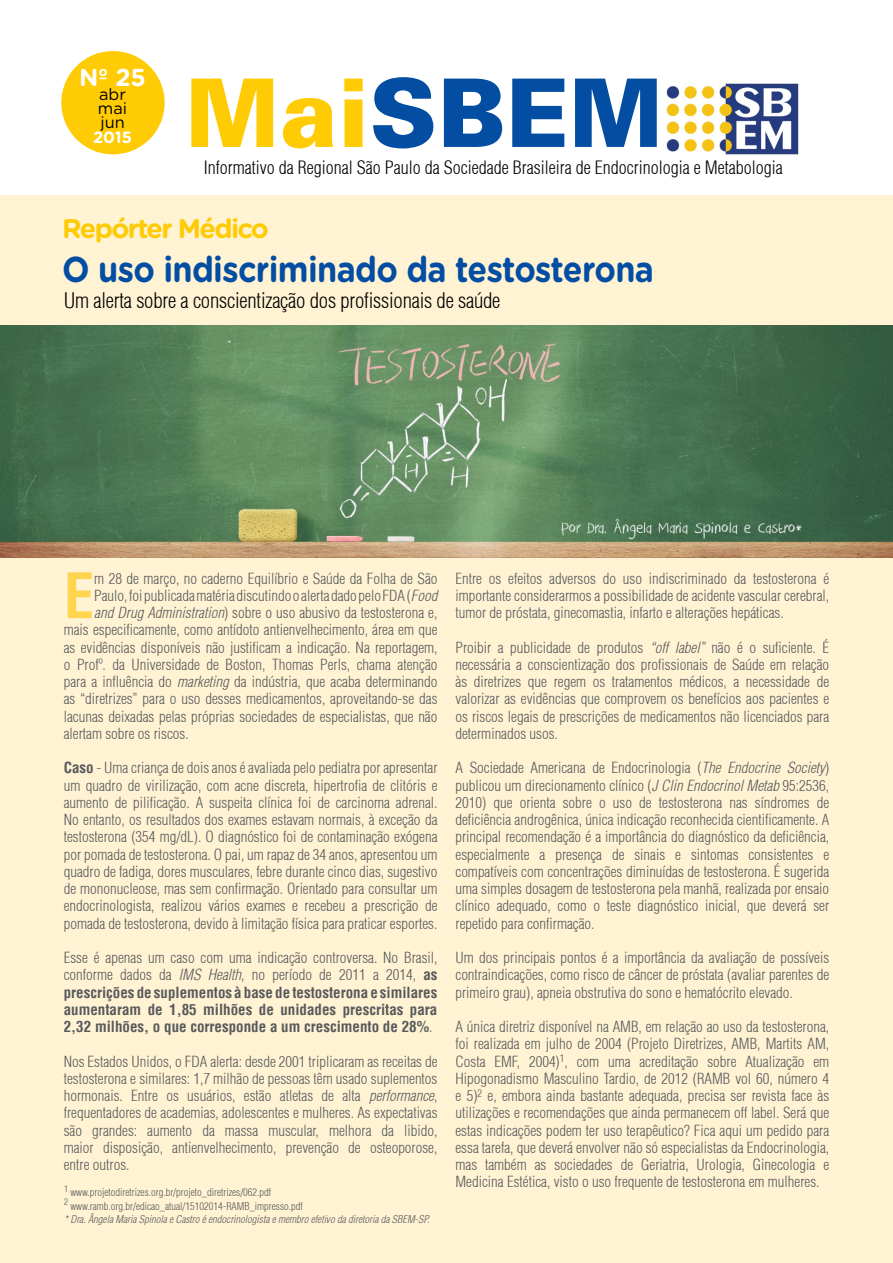
<style>
.page{position:relative;width:893px;height:1263px;background:#fff}
.page>*{position:absolute;margin:0;border:0;box-sizing:border-box;transform-origin:0 0}
.t1{font:94.5px "USA Black Plain";color:#034ea2}
.t2{font:700 condensed 61.05px "Helvetica";color:#ffd44f}
.t3{font:700 36px "Gotham Rounded";letter-spacing:-.02em;color:#034ea2;scale:.9 1}
.t4{font:700 27px "Gotham Rounded";letter-spacing:-.06em;color:#ffcb05}
.t5{font:700 24.45px "Gotham Rounded";color:#fff}
.t6{font:300 condensed 21px "Helvetica";letter-spacing:-.01em;color:#000}
.t7{font:300 condensed 18px "Helvetica";color:#000}
.t8{font:16.35px/14.2px "Gotham Rounded";color:#000;text-align:justify}
.t9{font:700 16.35px "Gotham Rounded";color:#fff}
.t10{font:300 condensed 15px/17.2px "Helvetica";color:#58595b;text-align:justify}
.t11{font:700 condensed 15px/17.2px "Helvetica";color:#58595b;text-align:justify}
.t12{font:300 condensed 10.5px/13.5px "Helvetica";color:#58595b}
.s1{color:#ffcb05}
.s2{font-style:italic}
.s3{font-weight:700}
.s4{font-weight:300}
.s5{font-weight:300;font-style:italic}
</style>
<div class="page">
<div style="left:0;top:196px;width:893px;height:1067px;background:#fff3d4"></div>
<img style="left:666px;top:83px;width:133px;height:72px">
<div style="left:61px;top:51px;width:104px;height:103px;background:#ffcb05;border-radius:50%"></div>
<img style="left:0;top:326px;width:893px;height:231px">
<h3 class="t5" style="left:79px;top:59px;width:68px">Nº 25</h3>
<p class="t8" style="left:98px;top:86px;width:31px">abr mai jun</p>
<p class="t9" style="left:93px;top:125px;width:41px">2015</p>
<h1 class="t1" style="left:185px;top:55px;width:480px"><span class="s1">Mai</span>SBEM</h1>
<p class="t7" style="left:204px;top:156px;width:580px">Informativo da Regional São Paulo da Sociedade Brasileira de Endocrinologia e Metabologia</p>
<h3 class="t4" style="left:62px;top:208px;width:208px">Repórter Médico</h3>
<h3 class="t3" style="left:62px;top:243px;width:659px">O uso indiscriminado da testosterona</h3>
<h3 class="t6" style="left:64px;top:288px;width:438px">Um alerta sobre a conscientização dos profissionais de saúde</h3>
<h2 class="t2" style="left:64px;top:558px;width:32px">E</h2>
<p class="t10" style="left:94px;top:569px;width:345px">m 28 de março, no caderno Equilíbrio e Saúde da Folha de São</p>
<p class="t10" style="left:94px;top:587px;width:345px">Paulo, foi publicada matéria discutindo o alerta dado pelo FDA (<span class="s2">Food</span></p>
<p class="t10" style="left:94px;top:604px;width:345px"><span class="s2">and Drug Administration</span>) sobre o uso abusivo da testosterona e,</p>
<p class="t10" style="left:64px;top:621px;width:375px">mais especificamente, como antídoto antienvelhecimento, área em que</p>
<p class="t10" style="left:64px;top:638px;width:375px">as evidências disponíveis não justificam a indicação. Na reportagem,</p>
<p class="t10" style="left:64px;top:656px;width:375px">o Profº. da Universidade de Boston, Thomas Perls, chama atenção</p>
<p class="t10" style="left:64px;top:673px;width:375px">para a influência do <span class="s2">marketing</span> da indústria, que acaba determinando</p>
<p class="t10" style="left:64px;top:690px;width:375px">as “diretrizes” para o uso desses medicamentos, aproveitando-se das</p>
<p class="t10" style="left:64px;top:707px;width:375px">lacunas deixadas pelas próprias sociedades de especialistas, que não</p>
<p class="t10" style="left:64px;top:725px;width:126px">alertam sobre os riscos.</p>
<p class="t10" style="left:64px;top:759px;width:375px"><span class="s3">Caso</span> - Uma criança de dois anos é avaliada pelo pediatra por apresentar um quadro de virilização, com acne discreta, hipertrofia de clitóris e aumento de pilificação. A suspeita clínica foi de carcinoma adrenal.<br>No entanto, os resultados dos exames estavam normais, à exceção da testosterona (354 mg/dL). O diagnóstico foi de contaminação exógena por pomada de testosterona. O pai, um rapaz de 34 anos, apresentou um quadro de fadiga, dores musculares, febre durante cinco dias, sugestivo de mononucleose, mas sem confirmação. Orientado para consultar um endocrinologista, realizou vários exames e recebeu a prescrição de pomada de testosterona, devido à limitação física para praticar esportes.</p>
<p class="t11" style="left:64px;top:949px;width:375px"><span class="s4">Esse é apenas um caso com uma indicação controversa. No Brasil, conforme dados da</span> <span class="s5">IMS Health</span><span class="s4">, no período de 2011 a 2014,</span> as prescrições de suplementos à base de testosterona e similares aumentaram de 1,85 milhões de unidades prescritas para 2,32 milhões, o que corresponde a um crescimento de 28%<span class="s4">.</span></p>
<p class="t10" style="left:64px;top:1052px;width:375px">Nos Estados Unidos, o FDA alerta: desde 2001 triplicaram as receitas de testosterona e similares: 1,7 milhão de pessoas têm usado suplementos hormonais. Entre os usuários, estão atletas de alta <span class="s2">performance</span>, frequentadores de academias, adolescentes e mulheres. As expectativas são grandes: aumento da massa muscular, melhora da libido, maior disposição, antienvelhecimento, prevenção de osteoporose, entre outros.</p>
<p class="t12" style="left:64px;top:1185px;width:367px"><sup>1</sup> www.projetodiretrizes.org.br/projeto_diretrizes/062.pdf<br><sup>2</sup> www.ramb.org.br/edicao_atual/15102014-RAMB_impresso.pdf<br><span class="s2">* Dra. Ângela Maria Spinola e Castro é endocrinologista e membro efetivo da diretoria da SBEM-SP.</span></p>
<p class="t10" style="left:455px;top:569px;width:375px">Entre os efeitos adversos do uso indiscriminado da testosterona é importante considerarmos a possibilidade de acidente vascular cerebral, tumor de próstata, ginecomastia, infarto e alterações hepáticas.</p>
<p class="t10" style="left:455px;top:638px;width:375px">Proibir a publicidade de produtos <span class="s2">“off label”</span> não é o suficiente. É necessária a conscientização dos profissionais de Saúde em relação às diretrizes que regem os tratamentos médicos, a necessidade de valorizar as evidências que comprovem os benefícios aos pacientes e os riscos legais de prescrições de medicamentos não licenciados para determinados usos.</p>
<p class="t10" style="left:455px;top:759px;width:375px">A Sociedade Americana de Endocrinologia (<span class="s2">The Endocrine Society</span>) publicou um direcionamento clínico (<span class="s2">J Clin Endocrinol Metab</span> 95:2536, 2010) que orienta sobre o uso de testosterona nas síndromes de deficiência androgênica, única indicação reconhecida cientificamente. A principal recomendação é a importância do diagnóstico da deficiência, especialmente a presença de sinais e sintomas consistentes e compatíveis com concentrações diminuídas de testosterona. É sugerida uma simples dosagem de testosterona pela manhã, realizada por ensaio clínico adequado, como o teste diagnóstico inicial, que deverá ser repetido para confirmação.</p>
<p class="t10" style="left:455px;top:949px;width:375px">Um dos principais pontos é a importância da avaliação de possíveis contraindicações, como risco de câncer de próstata (avaliar parentes de primeiro grau), apneia obstrutiva do sono e hematócrito elevado.</p>
<p class="t10" style="left:455px;top:1018px;width:375px">A única diretriz disponível na AMB, em relação ao uso da testosterona, foi realizada em julho de 2004 (Projeto Diretrizes, AMB, Martits AM, Costa EMF, 2004)<sup>1</sup>, com uma acreditação sobre Atualização em Hipogonadismo Masculino Tardio, de 2012 (RAMB vol 60, número 4 e 5)<sup>2</sup> e, embora ainda bastante adequada, precisa ser revista face às utilizações e recomendações que ainda permanecem off label. Será que estas indicações podem ter uso terapêutico? Fica aqui um pedido para essa tarefa, que deverá envolver não só especialistas da Endocrinologia, mas também as sociedades de Geriatria, Urologia, Ginecologia e Medicina Estética, visto o uso frequente de testosterona em mulheres.</p>
</div>
